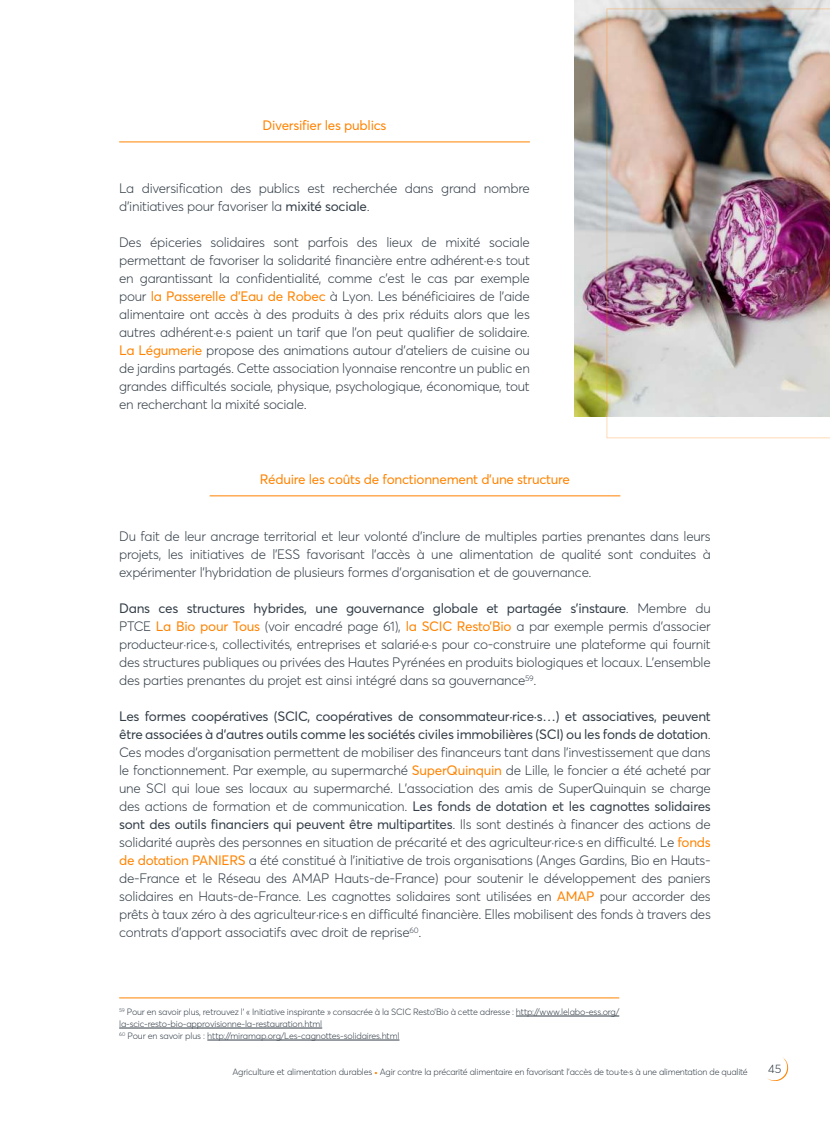
<style>
.page{position:relative;width:830px;height:1136px;background:#fff}
.page>*{position:absolute;margin:0;border:0;box-sizing:border-box;transform-origin:0 0}
.t1{font:300 13.5px/18px "Averta Std";letter-spacing:-.02em;color:#333e48;text-align:justify}
.t2{font:13.5px/18px "Averta Std";letter-spacing:-.02em;color:#333e48}
.t3{font:13.5px "Averta Std";color:#ff8300}
.t4{font:300 12px "Averta Std";color:#333e48}
.t5{font:300 9px/12px "Averta Std";letter-spacing:-.02em;color:#333e48}
.s1{font-weight:400}
.s2{font-weight:400;color:#ff8300}
.s3{font-weight:300}
.s4{color:#ff8300}
</style>
<div class="page">
<svg style="left:767px;top:1057px;width:22px;height:24px"></svg>
<hr style="left:0;top:1034px;width:1px;height:101px;background:#ff8300">
<hr style="left:119px;top:141px;width:410px;height:1px;background:#ff8300">
<hr style="left:209px;top:495px;width:411px;height:1px;background:#ff8300">
<img style="left:574px;top:0;width:255px;height:417px">
<img style="left:606px;top:9px;width:223px;height:429px">
<hr style="left:119px;top:997px;width:500px;height:1px;background:#ff8300">
<hr style="left:515px;top:1015px;width:104px;height:1px;background:#333e48">
<hr style="left:119px;top:1027px;width:203px;height:1px;background:#333e48">
<hr style="left:207px;top:1039px;width:192px;height:1px;background:#333e48">
<p class="t3" style="left:262px;top:116px;width:125px">Diversifier les publics</p>
<p class="t1" style="left:119px;top:179px;width:412px">La diversification des publics est recherchée dans grand nombre d’initiatives pour favoriser la <span class="s1">mixité sociale</span>.</p>
<p class="t1" style="left:119px;top:233px;width:412px">Des épiceries solidaires sont parfois des lieux de mixité sociale permettant de favoriser la solidarité financière entre adhérent·e·s tout en garantissant la confidentialité, comme c’est le cas par exemple pour <span class="s2">la Passerelle d’Eau de Robec</span> à Lyon. Les bénéficiaires de l’aide alimentaire ont accès à des produits à des prix réduits alors que les autres adhérent·e·s paient un tarif que l’on peut qualifier de solidaire.<br><span class="s2">La Légumerie</span> propose des animations autour d’ateliers de cuisine ou de jardins partagés. Cette association lyonnaise rencontre un public en grandes difficultés sociale, physique, psychologique, économique, tout en recherchant la mixité sociale.</p>
<p class="t3" style="left:260px;top:470px;width:311px">Réduire les coûts de fonctionnement d’une structure</p>
<p class="t1" style="left:119px;top:527px;width:593px">Du fait de leur ancrage territorial et leur volonté d’inclure de multiples parties prenantes dans leurs projets, les initiatives de l’ESS favorisant l’accès à une alimentation de qualité sont conduites à expérimenter l’hybridation de plusieurs formes d’organisation et de gouvernance.</p>
<p class="t2" style="left:119px;top:599px;width:592px">Dans ces structures hybrides, une gouvernance globale et partagée s’instaure<span class="s3">. Membre du<br>PTCE</span> <span class="s4">La Bio pour Tous</span> <span class="s3">(voir encadré page 61),</span> <span class="s4">la SCIC</span></p>
<p class="t1" style="left:119px;top:617px;width:593px;text-indent:337px"><span class="s2">Resto’Bio</span> a par exemple permis d’associer producteur·rice·s, collectivités, entreprises et salarié·e·s pour co-construire une plateforme qui fournit des structures publiques ou privées des Hautes Pyrénées en produits biologiques et locaux. L’ensemble des parties prenantes du projet est ainsi intégré dans sa gouvernance<sup>59</sup>.</p>
<p class="t2" style="left:119px;top:707px;width:167px">Les formes coopératives (SCIC</p>
<p class="t1" style="left:119px;top:707px;width:593px;text-indent:188px"><span class="s1">, coopératives de consommateur·rice·s…) et associatives, peuvent être associées à d’autres outils comme les sociétés civiles immobilières (SCI ) ou les fonds de dotation</span>.<br>Ces modes d’organisation permettent de mobiliser des financeurs tant dans l’investissement que dans le fonctionnement. Par exemple, au supermarché <span class="s2">SuperQuinquin</span> de Lille, le foncier a été acheté par une SCI qui loue ses locaux au supermarché. L’association des amis de SuperQuinquin se charge des actions de formation et de communication. <span class="s1">Les fonds de dotation et les cagnottes solidaires sont des outils financiers qui peuvent être multipartites</span>. Ils sont destinés à financer des actions de solidarité auprès des personnes en situation de précarité et des agriculteur·rice·s en difficulté. Le <span class="s2">fonds de dotation PANIERS</span></p>
<p class="t1" style="left:119px;top:851px;width:593px;text-indent:130px">a été constitué à l’initiative de trois organisations (Anges Gardins, Bio en Hauts&shy;de-France et le Réseau des AMAP Hauts-de-France) pour soutenir le développement des paniers solidaires en Hauts-de-France. Les cagnottes solidaires sont utilisées en <span class="s2">AMAP</span></p>
<p class="t1" style="left:119px;top:887px;width:593px;text-indent:480px">pour accorder des prêts à taux zéro à des agriculteur·rice·s en difficulté financière. Elles mobilisent des fonds à travers des contrats d’apport associatifs avec droit de reprise<sup>60</sup>.</p>
<p class="t5" style="left:119px;top:1005px;width:501px"><sup>59</sup> Pour en savoir plus, retrouvez l’ « Initiative inspirante » consacrée à la SCIC Resto’Bio à cette adresse : http://www.lelabo-ess.org/ la-scic-resto-bio-approvisionne-la-restauration.html<br><sup>60</sup> Pour en savoir plus : http://miramap.org/Les-cagnottes-solidaires.html</p>
<p class="t5" style="left:232px;top:1065px;width:516px">Agriculture et alimentation durables <sup>.</sup> Agir contre la précarité alimentaire en favorisant l’accès de tou·te·s à une alimentation de qualité</p>
<p class="t4" style="left:767px;top:1060px;width:15px">45</p>
</div>
